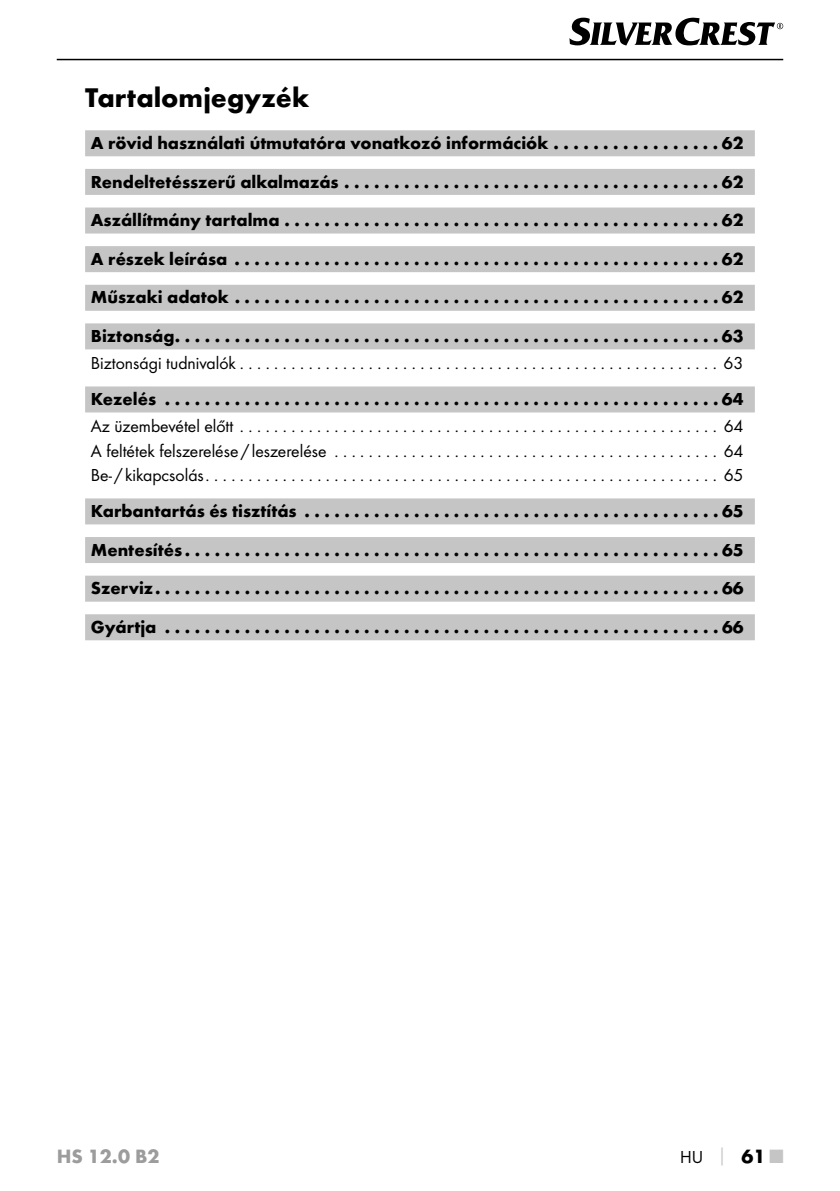
<style>
.page{position:relative;width:840px;height:1191px;background:#fff}
.page>*{position:absolute;margin:0;border:0;box-sizing:border-box;transform-origin:0 0}
.t1{font:700 28px "Futura";color:#000}
.t2{font:700 20px "Futura";color:#9c9c9c}
.t3{font:700 18px/38.6px "Futura";color:#000;text-align:justify}
.t4{font:18px/24.4px "Futura Boo";color:#000;text-align:justify}
.s1{font-family:"Futura";font-weight:700;color:#c5c5c5}
.s2{font-family:"Futura";font-weight:700;font-size:20px}
.s3{font-family:"Futura";font-weight:700;font-size:20px;color:#c5c5c5}
</style>
<div class="page">
<hr style="left:57px;top:59px;width:725px;height:1px;background:#000">
<svg style="left:569px;top:18px;width:213px;height:28px"></svg>
<div style="left:85px;top:130px;width:669px;height:26px;background:#c5c5c5"></div>
<div style="left:85px;top:169px;width:669px;height:26px;background:#c5c5c5"></div>
<div style="left:85px;top:207px;width:669px;height:26px;background:#c5c5c5"></div>
<div style="left:85px;top:246px;width:669px;height:26px;background:#c5c5c5"></div>
<div style="left:85px;top:285px;width:669px;height:26px;background:#c5c5c5"></div>
<div style="left:85px;top:323px;width:669px;height:26px;background:#c5c5c5"></div>
<div style="left:85px;top:386px;width:669px;height:26px;background:#c5c5c5"></div>
<div style="left:85px;top:498px;width:669px;height:26px;background:#c5c5c5"></div>
<div style="left:85px;top:537px;width:669px;height:26px;background:#c5c5c5"></div>
<div style="left:85px;top:575px;width:669px;height:26px;background:#c5c5c5"></div>
<div style="left:85px;top:614px;width:669px;height:26px;background:#c5c5c5"></div>
<h1 class="t1" style="left:85px;top:80px;width:225px">Tartalomjegyzék</h1>
<p class="t3" style="left:91px;top:123px;width:654px">A rövid használati útmutatóra vonatkozó információk . . . . . . . . . . . . . . . . 62<br>Rendeltetésszerű alkalmazás . . . . . . . . . . . . . . . . . . . . . . . . . . . . . . . . . . . . . 62<br>Aszállítmány tartalma . . . . . . . . . . . . . . . . . . . . . . . . . . . . . . . . . . . . . . . . . . . 62<br>A részek leírása . . . . . . . . . . . . . . . . . . . . . . . . . . . . . . . . . . . . . . . . . . . . . . . . 62<br>Műszaki adatok . . . . . . . . . . . . . . . . . . . . . . . . . . . . . . . . . . . . . . . . . . . . . . . . 62<br>Biztonság . . . . . . . . . . . . . . . . . . . . . . . . . . . . . . . . . . . . . . . . . . . . . . . . . . . . . . 63</p>
<p class="t4" style="left:91px;top:351px;width:653px">Biztonsági tudnivalók . . . . . . . . . . . . . . . . . . . . . . . . . . . . . . . . . . . . . . . . . . . . . . . . . . . . . . . . 63</p>
<p class="t3" style="left:91px;top:379px;width:653px">Kezelés . . . . . . . . . . . . . . . . . . . . . . . . . . . . . . . . . . . . . . . . . . . . . . . . . . . . . . . 64</p>
<p class="t4" style="left:91px;top:414px;width:653px">Az üzembevétel előtt . . . . . . . . . . . . . . . . . . . . . . . . . . . . . . . . . . . . . . . . . . . . . . . . . . . . . . . . 64<br>A feltétek felszerelése / leszerelése . . . . . . . . . . . . . . . . . . . . . . . . . . . . . . . . . . . . . . . . . . . . . 64<br>Be- / kikapcsolás . . . . . . . . . . . . . . . . . . . . . . . . . . . . . . . . . . . . . . . . . . . . . . . . . . . . . . . . . . . . 65</p>
<p class="t3" style="left:91px;top:491px;width:653px">Karbantartás és tisztítás . . . . . . . . . . . . . . . . . . . . . . . . . . . . . . . . . . . . . . . . . 65<br>Mentesítés . . . . . . . . . . . . . . . . . . . . . . . . . . . . . . . . . . . . . . . . . . . . . . . . . . . . . 65<br>Szerviz . . . . . . . . . . . . . . . . . . . . . . . . . . . . . . . . . . . . . . . . . . . . . . . . . . . . . . . . 66<br>Gyártja . . . . . . . . . . . . . . . . . . . . . . . . . . . . . . . . . . . . . . . . . . . . . . . . . . . . . . . 66</p>
<p class="t2" style="left:57px;top:1143px;width:104px">HS 12.0 B2</p>
<p class="t4" style="left:679px;top:1144px;width:104px">HU <span class="s1">│</span> <span class="s2">61</span> <span class="s3">■</span></p>
</div>
